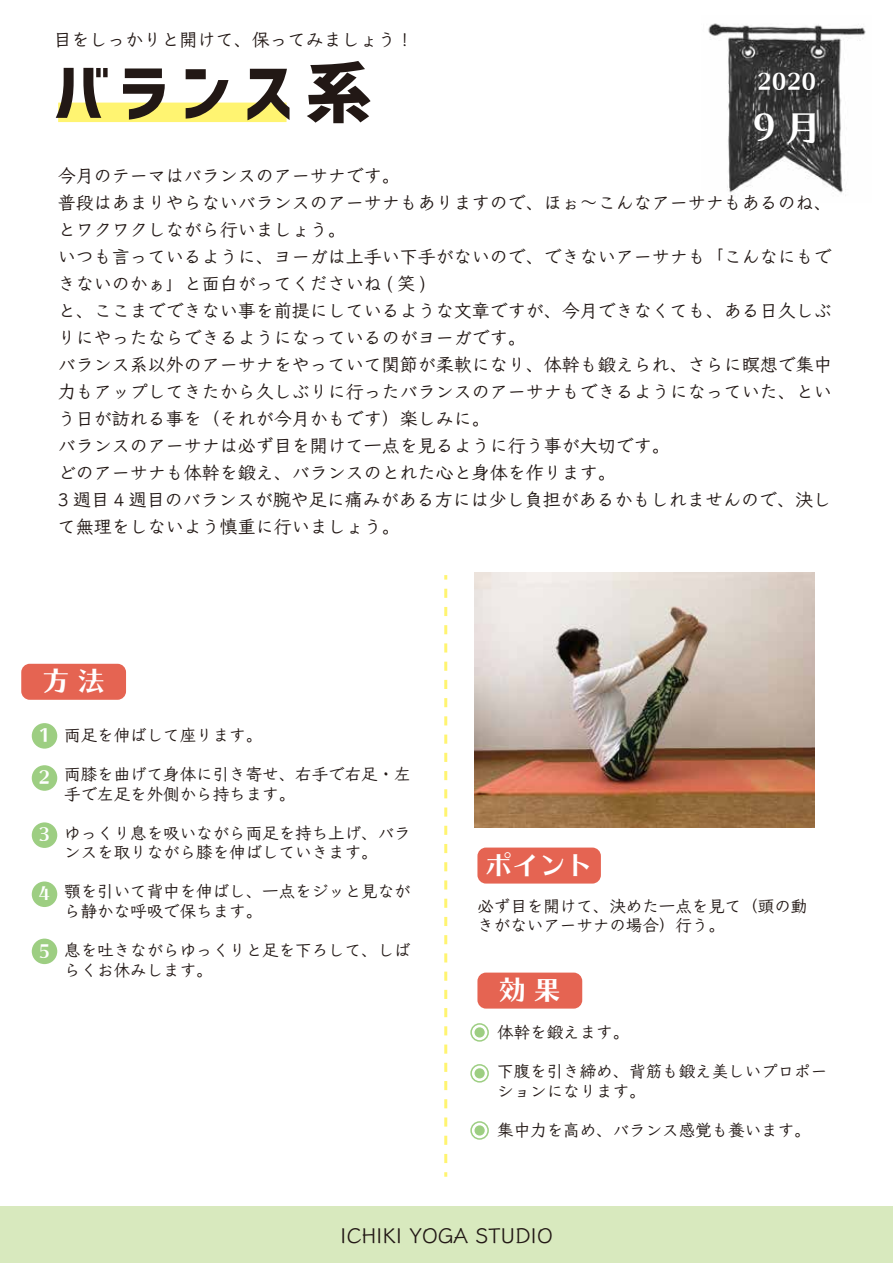
<style>
.page{position:relative;width:893px;height:1263px;background:#fff}
.page>*{position:absolute;margin:0;border:0;box-sizing:border-box;transform-origin:0 0}
.t1{font:66px "Corporate Logo Bold";letter-spacing:.2em;color:#221815}
.t2{font:36px "Kan 415 Typos Std";color:#fff}
.t3{font:27px "Kan 415 Typos Std";color:#fff}
.t4{font:22.5px "Kan 415 Typos Std";color:#fff}
.t5{font:600 21px "Klee";color:#221815}
.t6{font:600 18px/27px "Klee";color:#221815}
.t7{font:18px "Kan 415 Typos Std";color:#fff}
.t8{font:600 16.5px/19.5px "Klee";color:#221815}
</style>
<div class="page">
<img style="left:708px;top:23px;width:158px;height:173px">
<div style="left:0;top:1207px;width:893px;height:56px;background:#d8e9be"></div>
<div style="left:58px;top:103px;width:229px;height:19px;background:#fff471"></div>
<div style="left:32px;top:723px;width:25px;height:26px;background:#9dce82;border-radius:50%"></div>
<div style="left:32px;top:765px;width:25px;height:26px;background:#9dce82;border-radius:50%"></div>
<div style="left:32px;top:822px;width:25px;height:26px;background:#9dce82;border-radius:50%"></div>
<div style="left:32px;top:881px;width:25px;height:26px;background:#9dce82;border-radius:50%"></div>
<div style="left:32px;top:938px;width:25px;height:26px;background:#9dce82;border-radius:50%"></div>
<svg style="left:444px;top:575px;width:3px;height:5px"></svg>
<svg style="left:444px;top:589px;width:3px;height:588px"></svg>
<div style="left:470px;top:1023px;width:19px;height:19px;border:2px solid #9dce82;border-radius:50%"></div>
<div style="left:474px;top:1027px;width:11px;height:10px;background:#9dce82;border-radius:50%"></div>
<div style="left:470px;top:1064px;width:19px;height:18px;border:2px solid #9dce82;border-radius:50%"></div>
<div style="left:474px;top:1068px;width:11px;height:10px;background:#9dce82;border-radius:50%"></div>
<div style="left:477px;top:972px;width:105px;height:36px;background:#e56452;border-radius:9px"></div>
<div style="left:21px;top:664px;width:105px;height:36px;background:#e56452;border-radius:9px"></div>
<div style="left:477px;top:847px;width:124px;height:36px;background:#e56452;border-radius:9px"></div>
<div style="left:470px;top:1121px;width:19px;height:19px;border:2px solid #9dce82;border-radius:50%"></div>
<div style="left:474px;top:1125px;width:11px;height:10px;background:#9dce82;border-radius:50%"></div>
<img style="left:474px;top:572px;width:341px;height:255px">
<p class="t6" style="left:54px;top:25px;width:361px">目をしっかりと開けて、保ってみましょう！</p>
<h1 class="t1" style="left:54px;top:48px;width:319px">バランス系</h1>
<p class="t4" style="left:757px;top:69px;width:61px">2020</p>
<h2 class="t2" style="left:752px;top:107px;width:70px">9月</h2>
<p class="t6" style="left:58px;top:162px;width:775px">今月のテーマはバランスのアーサナです。<br>普段はあまりやらないバランスのアーサナもありますので、ほぉ～こんなアーサナもあるのね、とワクワクしながら行いましょう。<br>いつも言っているように、ヨーガは上手い下手がないので、できないアーサナも「こんなにもできないのかぁ」と面白がってくださいね ( 笑 )<br>と、ここまでできない事を前提にしているような文章ですが、今月できなくても、ある日久しぶりにやったならできるようになっているのがヨーガです。<br>バランス系以外のアーサナをやっていて関節が柔軟になり、体幹も鍛えられ、さらに瞑想で集中力もアップしてきたから久しぶりに行ったバランスのアーサナもできるようになっていた、という日が訪れる事を（それが今月かもです）楽しみに。<br>バランスのアーサナは必ず目を開けて一点を見るように行う事が大切です。<br>どのアーサナも体幹を鍛え、バランスのとれた心と身体を作ります。<br>3 週目 4 週目のバランスが腕や足に痛みがある方には少し負担があるかもしれませんので、決して無理をしないよう慎重に行いましょう。</p>
<h3 class="t3" style="left:43px;top:666px;width:64px">方 法</h3>
<p class="t7" style="left:39px;top:725px;width:13px">1</p>
<p class="t7" style="left:39px;top:767px;width:13px">2</p>
<p class="t7" style="left:39px;top:824px;width:13px">3</p>
<p class="t7" style="left:39px;top:884px;width:13px">4</p>
<p class="t7" style="left:39px;top:941px;width:13px">5</p>
<p class="t8" style="left:64px;top:725px;width:200px">両足を伸ばして座ります。</p>
<p class="t8" style="left:64px;top:764px;width:348px">両膝を曲げて身体に引き寄せ、右手で右足・左手で左足を外側から持ちます。</p>
<p class="t8" style="left:64px;top:823px;width:348px">ゆっくり息を吸いながら両足を持ち上げ、バランスを取りながら膝を伸ばしていきます。</p>
<p class="t8" style="left:64px;top:881px;width:348px">顎を引いて背中を伸ばし、一点をジッと見ながら静かな呼吸で保ちます。</p>
<p class="t8" style="left:64px;top:940px;width:348px">息を吐きながらゆっくりと足を下ろして、しばらくお休みします。</p>
<h3 class="t3" style="left:485px;top:850px;width:109px">ポイント</h3>
<p class="t8" style="left:477px;top:896px;width:331px">必ず目を開けて、決めた一点を見て（頭の動きがないアーサナの場合）行う。</p>
<h3 class="t3" style="left:499px;top:975px;width:64px">効 果</h3>
<p class="t8" style="left:497px;top:1022px;width:133px">体幹を鍛えます。</p>
<p class="t8" style="left:497px;top:1061px;width:331px">下腹を引き締め、背筋も鍛え美しいプロポーションになります。</p>
<p class="t8" style="left:497px;top:1119px;width:315px">集中力を高め、バランス感覚も養います。</p>
<p class="t5" style="left:340px;top:1222px;width:214px">ICHIKI YOGA STUDIO</p>
</div>
